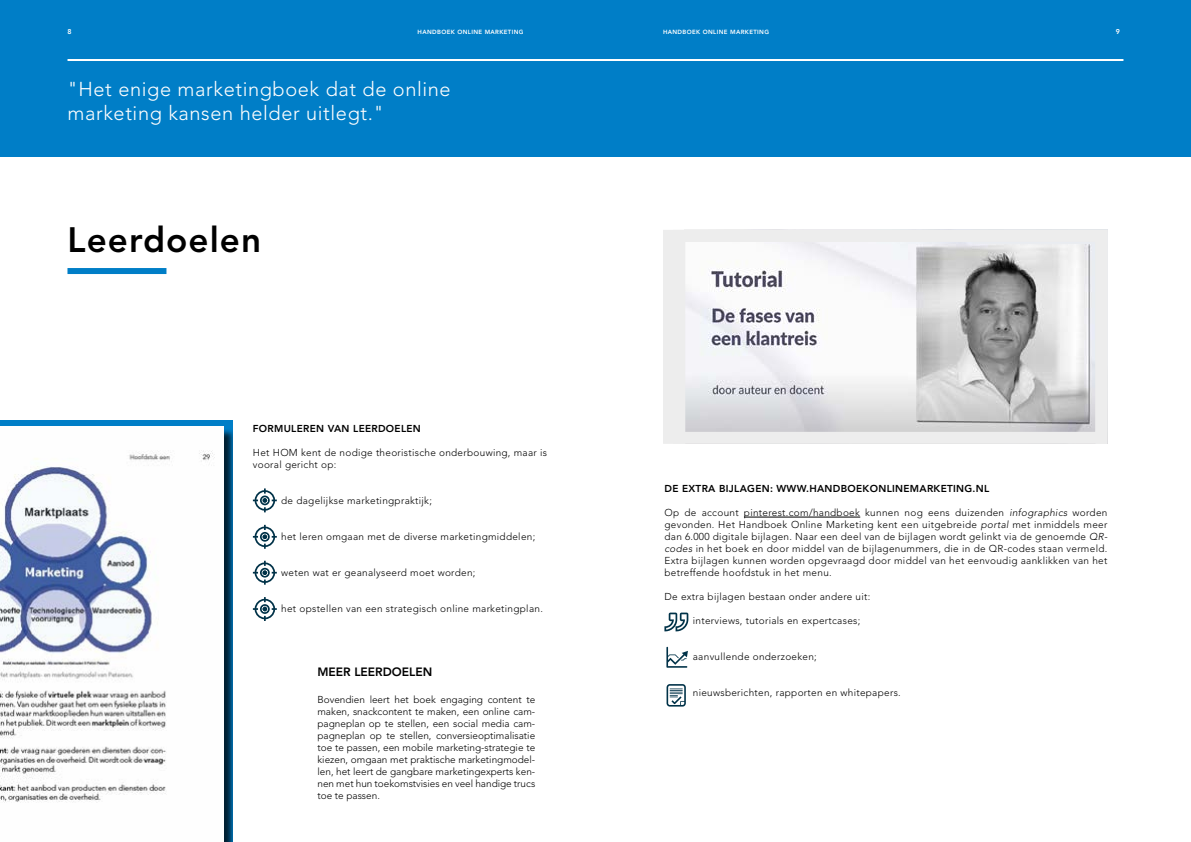
<style>
.page{position:relative;width:1191px;height:842px;background:#fff}
.page>*{position:absolute;margin:0;border:0;box-sizing:border-box;transform-origin:0 0}
.t1{font:800 35px "Avenir LT Std";letter-spacing:.03em;color:#000}
.t2{font:300 20px/24px "Avenir LT Std";letter-spacing:.03em;color:#fff}
.t3{font:800 12px "Avenir LT Std";color:#000}
.t4{font:300 10px/12px "Avenir LT Std";letter-spacing:.03em;color:#000;text-align:justify}
.t5{font:800 10px "Avenir LT Std";letter-spacing:.03em;color:#000}
.t6{font:800 7px "Avenir LT Std";color:#fff}
.t7{font:800 6px "Avenir LT Std";letter-spacing:.06em;color:#fff}
.s1{font-style:italic}
</style>
<div class="page">
<div style="left:0;top:0;width:1191px;height:157px;background:#007ec7"></div>
<div style="left:0;top:428px;width:232px;height:414px;background:#000;opacity:.75"></div>
<img style="left:0;top:428px;width:223px;height:414px">
<hr style="left:68px;top:59px;width:1055px;height:2px;background:#fff">
<div style="left:67px;top:268px;width:99px;height:6px;background:#007ec7"></div>
<svg style="left:676px;top:243px;width:418px;height:188px"></svg>
<div style="left:663px;top:230px;width:444px;height:214px;border:12px solid #ededed"></div>
<svg style="left:253px;top:597px;width:24px;height:24px"></svg>
<svg style="left:253px;top:561px;width:24px;height:24px"></svg>
<svg style="left:253px;top:525px;width:24px;height:24px"></svg>
<svg style="left:253px;top:488px;width:24px;height:24px"></svg>
<hr style="left:744px;top:517px;width:116px;height:1px;background:#000">
<svg style="left:666px;top:647px;width:22px;height:21px"></svg>
<svg style="left:664px;top:613px;width:24px;height:18px"></svg>
<svg style="left:666px;top:684px;width:20px;height:22px"></svg>
<p class="t6" style="left:68px;top:27px;width:6px">8</p>
<p class="t7" style="left:417px;top:28px;width:107px">HANDBOEK ONLINE MARKETING</p>
<p class="t7" style="left:663px;top:28px;width:107px">HANDBOEK ONLINE MARKETING</p>
<p class="t6" style="left:1115px;top:27px;width:6px">9</p>
<h2 class="t2" style="left:68px;top:77px;width:385px">"Het enige marketingboek dat de online marketing kansen helder uitlegt."</h2>
<h1 class="t1" style="left:68px;top:219px;width:195px">Leerdoelen</h1>
<p class="t5" style="left:253px;top:423px;width:169px">FORMULEREN VAN LEERDOELEN</p>
<p class="t4" style="left:253px;top:447px;width:296px">Het HOM kent de nodige theoristische onderbouwing, maar is vooral gericht op:</p>
<p class="t4" style="left:281px;top:495px;width:152px">de dagelijkse marketingpraktijk;</p>
<p class="t4" style="left:281px;top:531px;width:256px">het leren omgaan met de diverse marketingmiddelen;</p>
<p class="t4" style="left:281px;top:567px;width:196px">weten wat er geanalyseerd moet worden;</p>
<p class="t4" style="left:281px;top:603px;width:263px">het opstellen van een strategisch online marketingplan.</p>
<p class="t3" style="left:317px;top:665px;width:116px">MEER LEERDOELEN</p>
<p class="t4" style="left:317px;top:693px;width:219px">Bovendien leert het boek engaging content te maken, snackcontent te maken, een online cam&shy;pagneplan op te stellen, een social media cam&shy;pagneplan op te stellen, conversieoptimalisatie toe te passen, een mobile marketing-strategie te kiezen, omgaan met praktische marketingmodel&shy;len, het leert de gangbare marketingexperts ken&shy;nen met hun toekomstvisies en veel handige trucs toe te passen.</p>
<p class="t5" style="left:664px;top:483px;width:326px">DE EXTRA BIJLAGEN: WWW.HANDBOEKONLINEMARKETING.NL</p>
<p class="t4" style="left:664px;top:507px;width:444px">Op de account pinterest.com/handboek kunnen nog eens duizenden <span class="s1">infographics</span> worden gevonden. Het Handboek Online Marketing kent een uitgebreide <span class="s1">portal</span> met inmiddels meer dan 6.000 digitale bijlagen. Naar een deel van de bijlagen wordt gelinkt via de genoemde <span class="s1">QR&shy;codes</span> in het boek en door middel van de bijlagenummers, die in de QR-codes staan vermeld.<br>Extra bijlagen kunnen worden opgevraagd door middel van het eenvoudig aanklikken van het betreffende hoofdstuk in het menu.</p>
<p class="t4" style="left:664px;top:591px;width:207px">De extra bijlagen bestaan onder andere uit:</p>
<p class="t4" style="left:693px;top:615px;width:169px">interviews, tutorials en expertcases;</p>
<p class="t4" style="left:693px;top:651px;width:126px">aanvullende onderzoeken;</p>
<p class="t4" style="left:693px;top:687px;width:209px">nieuwsberichten, rapporten en whitepapers.</p>
</div>
